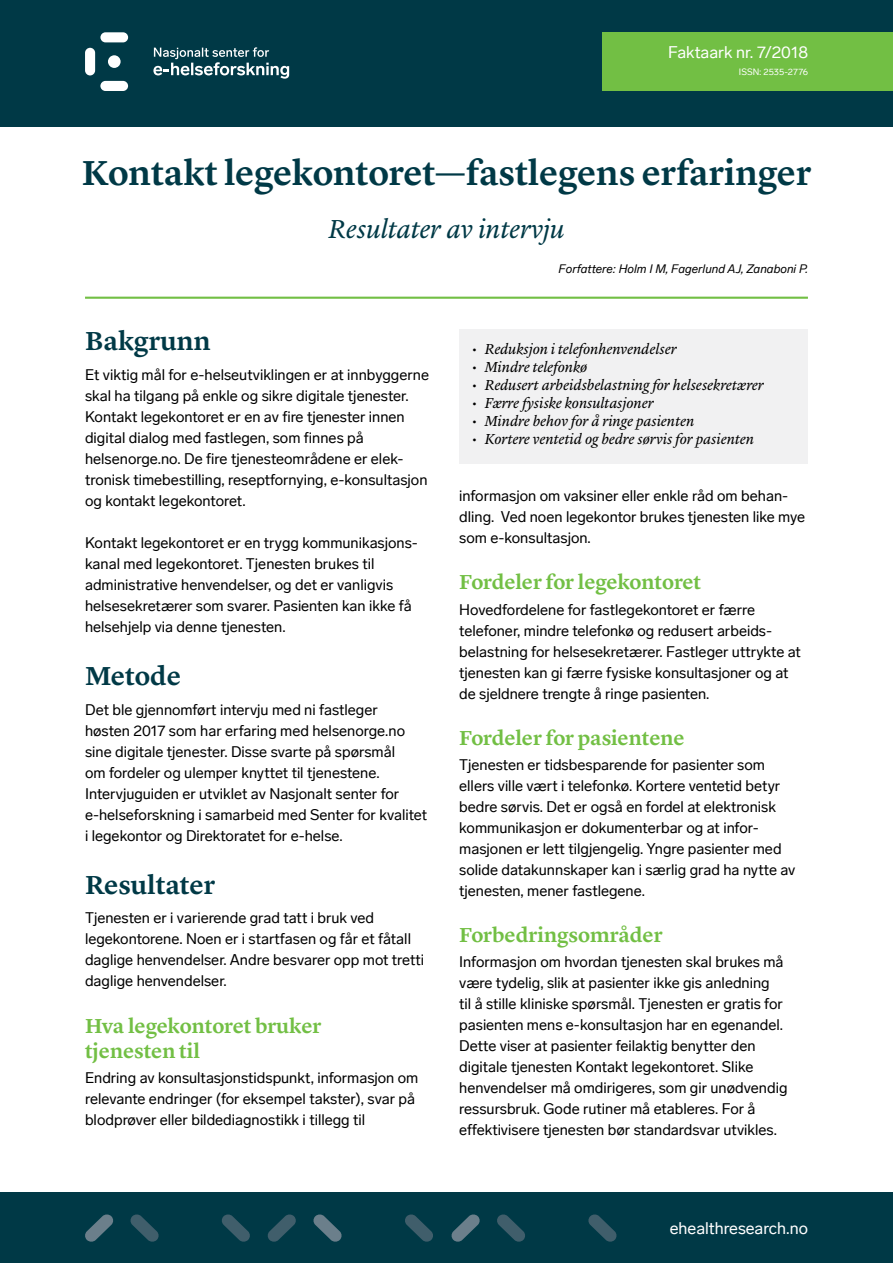
<style>
.page{position:relative;width:893px;height:1263px;background:#fff}
.page>*{position:absolute;margin:0;border:0;box-sizing:border-box;transform-origin:0 0}
.t1{font:600 36px "Lyon Text";letter-spacing:-.005em;color:#003946}
.t2{font:600 27px "Lyon Text";color:#003946}
.t3{font:italic 27px "Lyon Text";letter-spacing:-.005em;color:#003946}
.t4{font:600 21px/25.2px "Lyon Text";letter-spacing:-.005em;color:#72bf44}
.t5{font:16.5px "Lab Grotesque";color:#fff}
.t6{font:15px/21px "Lab Grotesque";color:#000}
.t7{font:italic 15px "Lyon Text";letter-spacing:-.005em;color:#000}
.t8{font:italic 12px "Lab Grotesque";color:#000}
.t9{font:9px "Lab Grotesque";color:#fff}
</style>
<div class="page">
<div style="left:0;top:0;width:893px;height:126px;background:#003946"></div>
<div style="left:0;top:1193px;width:893px;height:70px;background:#003946"></div>
<div style="left:100px;top:32px;width:28px;height:10px;background:#fff;border-radius:5px"></div>
<div style="left:108px;top:55px;width:13px;height:13px;background:#fff;border-radius:50%"></div>
<div style="left:100px;top:81px;width:28px;height:10px;background:#fff;border-radius:5px"></div>
<div style="left:85px;top:48px;width:10px;height:27px;background:#fff;border-radius:5px"></div>
<svg style="left:153px;top:47px;width:136px;height:32px"></svg>
<div style="left:602px;top:32px;width:291px;height:59px;background:#72bf44"></div>
<svg style="left:405px;top:1214px;width:28px;height:28px"></svg>
<svg style="left:313px;top:1214px;width:29px;height:28px"></svg>
<svg style="left:130px;top:1214px;width:29px;height:28px"></svg>
<svg style="left:222px;top:1214px;width:28px;height:28px"></svg>
<svg style="left:267px;top:1214px;width:29px;height:28px"></svg>
<svg style="left:85px;top:1214px;width:28px;height:28px"></svg>
<svg style="left:497px;top:1214px;width:28px;height:28px"></svg>
<svg style="left:451px;top:1214px;width:29px;height:28px"></svg>
<svg style="left:588px;top:1214px;width:29px;height:28px"></svg>
<hr style="left:85px;top:297px;width:723px;height:2px;background:#72bf44">
<div style="left:459px;top:330px;width:349px;height:134px;background:#f1f1f2"></div>
<p class="t5" style="left:668px;top:43px;width:142px">Faktaark nr. 7/2018</p>
<p class="t9" style="left:739px;top:67px;width:71px">ISSN: 2535-2776</p>
<h1 class="t1" style="left:82px;top:145px;width:731px">Kontakt legekontoret—fastlegens erfaringer</h1>
<h2 class="t3" style="left:329px;top:208px;width:237px">Resultater av intervju</h2>
<h2 class="t2" style="left:85px;top:320px;width:127px">Bakgrunn</h2>
<p class="t6" style="left:85px;top:364px;width:345px">Et viktig mål for e-helseutviklingen er at innbyggerne skal ha tilgang på enkle og sikre digitale tjenester.<br>Kontakt legekontoret er en av fire tjenester innen digital dialog med fastlegen, som finnes på helsenorge.no. De fire tjenesteområdene er elek&shy;tronisk timebestilling, reseptfornying, e-konsultasjon og kontakt legekontoret.</p>
<p class="t6" style="left:85px;top:532px;width:334px">Kontakt legekontoret er en trygg kommunikasjons&shy;kanal med legekontoret. Tjenesten brukes til administrative henvendelser, og det er vanligvis helsesekretærer som svarer. Pasienten kan ikke få helsehjelp via denne tjenesten.</p>
<h2 class="t2" style="left:85px;top:655px;width:97px">Metode</h2>
<p class="t6" style="left:85px;top:699px;width:344px">Det ble gjennomført intervju med ni fastleger<br>høsten 2017 som har erfaring med helsenorge.no sine digitale tjenester. Disse svarte på spørsmål<br>om fordeler og ulemper knyttet til tjenestene.<br>Intervjuguiden er utviklet av Nasjonalt senter for e-helseforskning i samarbeid med Senter for kvalitet i legekontor og Direktoratet for e-helse.</p>
<h2 class="t2" style="left:85px;top:864px;width:132px">Resultater</h2>
<p class="t6" style="left:85px;top:908px;width:341px">Tjenesten er i varierende grad tatt i bruk ved legekontorene. Noen er i startfasen og får et fåtall daglige henvendelser. Andre besvarer opp mot tretti daglige henvendelser.</p>
<h3 class="t4" style="left:85px;top:1011px;width:238px">Hva legekontoret bruker tjenesten til</h3>
<p class="t6" style="left:85px;top:1067px;width:335px">Endring av konsultasjonstidspunkt, informasjon om relevante endringer (for eksempel takster), svar på blodprøver eller bildediagnostikk i tillegg til</p>
<p class="t8" style="left:559px;top:262px;width:251px">Forfattere: Holm I M, Fagerlund AJ, Zanaboni P.</p>
<p class="t7" style="left:472px;top:337px;width:206px">• Reduksjon i telefonhenvendelser</p>
<p class="t7" style="left:472px;top:355px;width:117px">• Mindre telefonkø</p>
<p class="t7" style="left:472px;top:373px;width:294px">• Redusert arbeidsbelastning for helsesekretærer</p>
<p class="t7" style="left:472px;top:391px;width:183px">• Færre fysiske konsultasjoner</p>
<p class="t7" style="left:472px;top:409px;width:224px">• Mindre behov for å ringe pasienten</p>
<p class="t7" style="left:472px;top:427px;width:283px">• Kortere ventetid og bedre sørvis for pasienten</p>
<p class="t6" style="left:459px;top:485px;width:348px">informasjon om vaksiner eller enkle råd om behan&shy;dling. Ved noen legekontor brukes tjenesten like mye som e-konsultasjon.</p>
<h3 class="t4" style="left:459px;top:568px;width:243px">Fordeler for legekontoret</h3>
<p class="t6" style="left:459px;top:599px;width:343px">Hovedfordelene for fastlegekontoret er færre telefoner, mindre telefonkø og redusert arbeids&shy;belastning for helsesekretærer. Fastleger uttrykte at tjenesten kan gi færre fysiske konsultasjoner og at de sjeldnere trengte å ringe pasienten.</p>
<h3 class="t4" style="left:459px;top:723px;width:227px">Fordeler for pasientene</h3>
<p class="t6" style="left:459px;top:754px;width:338px">Tjenesten er tidsbesparende for pasienter som ellers ville vært i telefonkø. Kortere ventetid betyr bedre sørvis. Det er også en fordel at elektronisk kommunikasjon er dokumenterbar og at infor&shy;masjonen er lett tilgjengelig. Yngre pasienter med solide datakunnskaper kan i særlig grad ha nytte av tjenesten, mener fastlegene.</p>
<h3 class="t4" style="left:459px;top:921px;width:205px">Forbedringsområder</h3>
<p class="t6" style="left:459px;top:952px;width:330px">Informasjon om hvordan tjenesten skal brukes må være tydelig, slik at pasienter ikke gis anledning<br>til å stille kliniske spørsmål. Tjenesten er gratis for pasienten mens e-konsultasjon har en egenandel.<br>Dette viser at pasienter feilaktig benytter den digitale tjenesten Kontakt legekontoret. Slike henvendelser må omdirigeres, som gir unødvendig ressursbruk. Gode rutiner må etableres. For å effektivisere tjenesten bør standardsvar utvikles.</p>
<p class="t5" style="left:670px;top:1219px;width:140px">ehealthresearch.no</p>
</div>
